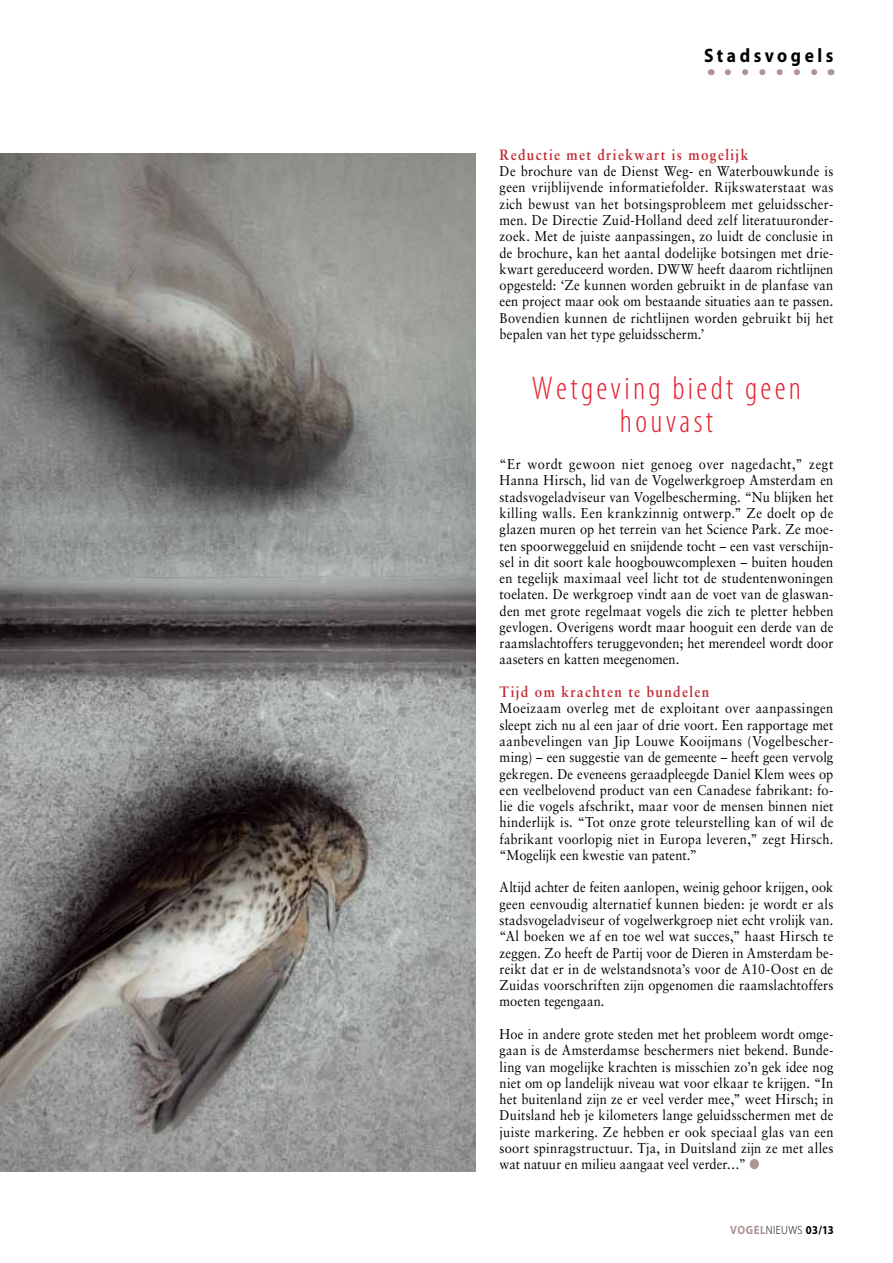
<style>
.page{position:relative;width:893px;height:1263px;background:#fff}
.page>*{position:absolute;margin:0;border:0;box-sizing:border-box;transform-origin:0 0}
.t1{font:300 condensed 33px/33px "Myriad Pro";letter-spacing:.1em;color:#e42130;text-align:center}
.t2{font:700 19.5px "Myriad Pro";letter-spacing:.2em;color:#000;scale:.9 1}
.t3{font:700 15px "Sabon LT Std";letter-spacing:.1em;color:#bf2d35;scale:.9 1}
.t4{font:14.25px/16.2px "Sabon LT Std";letter-spacing:.01em;color:#000;text-align:justify;scale:.9 1}
.t5{font:300 12px "Myriad Pro";letter-spacing:.04em;color:#000;scale:.9 1}
.s1{color:#ae9493}
.s2{font-weight:700;color:#ae9493}
.s3{font-weight:700}
</style>
<div class="page">
<img style="left:0;top:153px;width:475px;height:1018px">
<svg style="left:728px;top:69px;width:90px;height:6px"></svg>
<h2 class="t2" style="left:704px;top:45px;width:145px">Stadsvogels</h2>
<p class="t3" style="left:500px;top:145px;width:278px">Reductie met driekwart is mogelijk</p>
<p class="t4" style="left:500px;top:163px;width:372px">De brochure van de Dienst Weg- en Waterbouwkunde is geen vrijblijvende informatiefolder. Rijkswaterstaat was zich bewust van het botsingsprobleem met geluidsscher&shy;men. De Directie Zuid-Holland deed zelf literatuuronder&shy;zoek. Met de juiste aanpassingen, zo luidt de conclusie in de brochure, kan het aantal dodelijke botsingen met drie&shy;kwart gereduceerd worden. DWW heeft daarom richtlijnen opgesteld: ‘Ze kunnen worden gebruikt in de planfase van een project maar ook om bestaande situaties aan te passen.<br>Bovendien kunnen de richtlijnen worden gebruikt bij het bepalen van het type geluidsscherm.’</p>
<h1 class="t1" style="left:532px;top:372px;width:271px">Wetgeving biedt geen houvast</h1>
<p class="t4" style="left:500px;top:456px;width:372px">“Er wordt gewoon niet genoeg over nagedacht,” zegt Hanna Hirsch, lid van de Vogelwerkgroep Amsterdam en stadsvogeladviseur van Vogelbescherming. “Nu blijken het killing walls. Een krankzinnig ontwerp.” Ze doelt op de glazen muren op het terrein van het Science Park. Ze moe&shy;ten spoorweggeluid en snijdende tocht – een vast verschijn&shy;sel in dit soort kale hoogbouwcomplexen – buiten houden en tegelijk maximaal veel licht tot de studentenwoningen toelaten. De werkgroep vindt aan de voet van de glaswan&shy;den met grote regelmaat vogels die zich te pletter hebben gevlogen. Overigens wordt maar hooguit een derde van de raamslachtoffers teruggevonden; het merendeel wordt door aaseters en katten meegenomen.</p>
<p class="t3" style="left:500px;top:683px;width:235px">Tijd om krachten te bundelen</p>
<p class="t4" style="left:500px;top:700px;width:372px">Moeizaam overleg met de exploitant over aanpassingen sleept zich nu al een jaar of drie voort. Een rapportage met aanbevelingen van Jip Louwe Kooijmans (Vogelbescher&shy;ming) – een suggestie van de gemeente – heeft geen vervolg gekregen. De eveneens geraadpleegde Daniel Klem wees op een veelbelovend product van een Canadese fabrikant: fo&shy;lie die vogels afschrikt, maar voor de mensen binnen niet hinderlijk is. “Tot onze grote teleurstelling kan of wil de fabrikant voorlopig niet in Europa leveren,” zegt Hirsch. “Mogelijk een kwestie van patent.”</p>
<p class="t4" style="left:500px;top:879px;width:372px">Altijd achter de feiten aanlopen, weinig gehoor krijgen, ook geen eenvoudig alternatief kunnen bieden: je wordt er als stadsvogeladviseur of vogelwerkgroep niet echt vrolijk van. “Al boeken we af en toe wel wat succes,” haast Hirsch te zeggen. Zo heeft de Partij voor de Dieren in Amsterdam be&shy;reikt dat er in de welstandsnota’s voor de A10-Oost en de Zuidas voorschriften zijn opgenomen die raamslachtoffers moeten tegengaan.</p>
<p class="t4" style="left:500px;top:1026px;width:372px">Hoe in andere grote steden met het probleem wordt omge&shy;gaan is de Amsterdamse beschermers niet bekend. Bunde&shy;ling van mogelijke krachten is misschien zo’n gek idee nog niet om op landelijk niveau wat voor elkaar te krijgen. “In het buitenland zijn ze er veel verder mee,” weet Hirsch; in Duitsland heb je kilometers lange geluidsschermen met de juiste markering. Ze hebben er ook speciaal glas van een soort spinragstructuur. Tja, in Duitsland zijn ze met alles wat natuur en milieu aangaat veel verder…” <span class="s1">●</span></p>
<p class="t5" style="left:730px;top:1224px;width:116px"><span class="s2">VOGEL</span>NIEUWS <span class="s3">03/13</span></p>
</div>
